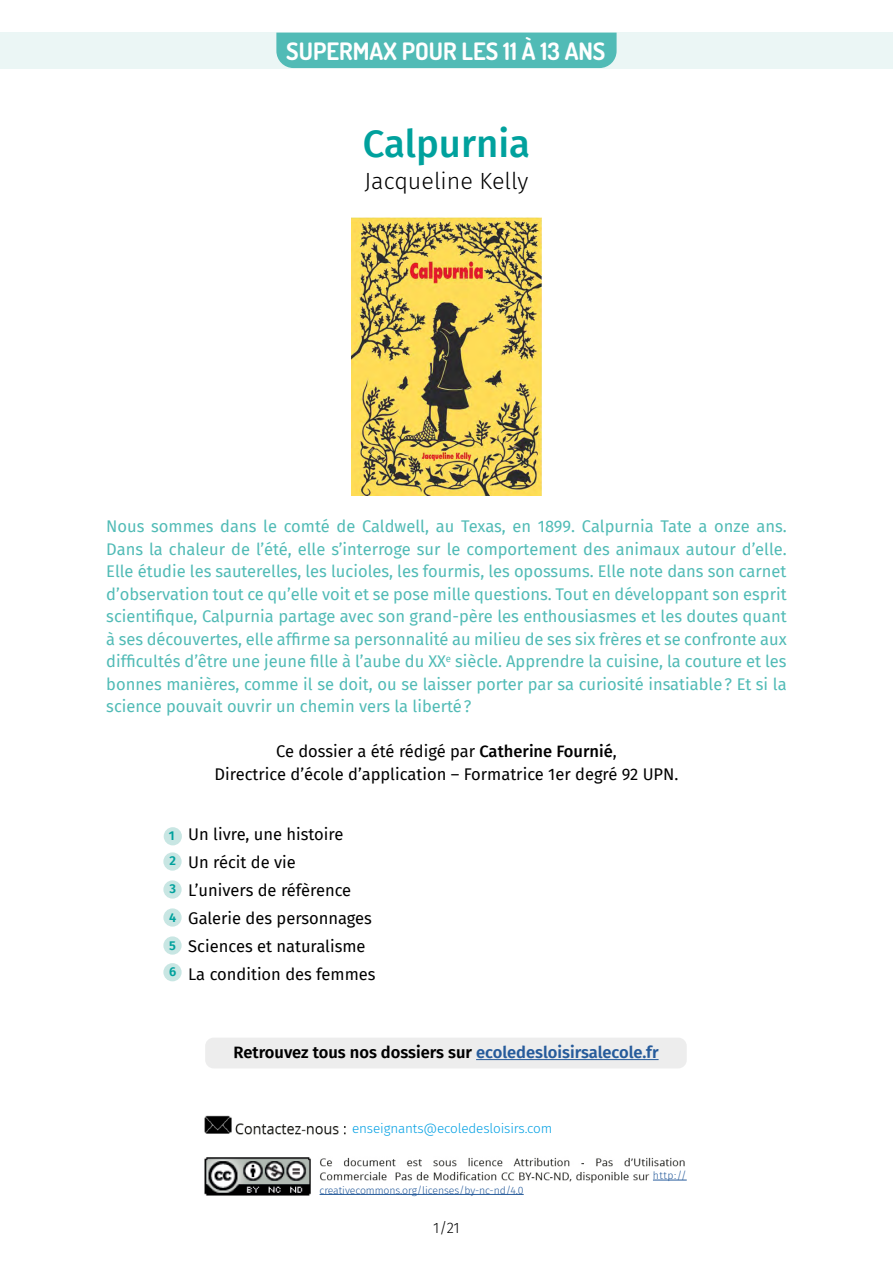
<style>
.page{position:relative;width:893px;height:1263px;background:#fff}
.page>*{position:absolute;margin:0;border:0;box-sizing:border-box;transform-origin:0 0}
.t1{font:500 38.4px "Fira Sans";color:#00a19d}
.t2{font:700 24px "Dosis";color:#fff}
.t3{font:300 23.4px "Fira Sans";color:#000}
.t4{font:16.5px/22.5px "Fira Sans";color:#51bbb6;text-align:justify}
.t5{font:16.5px/28px "Fira Sans";color:#000}
.t6{font:600 16.5px "Fira Sans";color:#000}
.t7{font:300 15px "Fira Sans";color:#000}
.t8{font:300 13.5px "Fira Sans";letter-spacing:-.01em;color:#009fe3}
.t9{font:600 12.9px/28px "Fira Sans";color:#00a19d}
.t10{font:300 10.5px "Fira Sans";letter-spacing:-.01em;color:#265b9b}
.s1{font-weight:500}
.s2{color:#265b9b}
</style>
<div class="page">
<div style="left:0;top:32px;width:893px;height:37px;background:#ebf6f5"></div>
<img style="left:204px;top:1115px;width:483px;height:81px">
<hr style="left:653px;top:1180px;width:34px;height:1px;background:#265b9b">
<hr style="left:320px;top:1194px;width:204px;height:1px;background:#265b9b">
<div style="left:276px;top:33px;width:341px;height:35px;background:#51bbb6"></div>
<div style="left:205px;top:1037px;width:482px;height:31px;background:#ededed;border-radius:9px"></div>
<hr style="left:476px;top:1059px;width:183px;height:1px;background:#265b9b">
<div style="left:164px;top:827px;width:18px;height:18px;background:#c8e6e3;border-radius:50%"></div>
<div style="left:163px;top:852px;width:19px;height:19px;background:#c8e6e3;border-radius:50%"></div>
<div style="left:163px;top:880px;width:19px;height:19px;background:#c8e6e3;border-radius:50%"></div>
<div style="left:163px;top:908px;width:19px;height:19px;background:#c8e6e3;border-radius:50%"></div>
<div style="left:163px;top:936px;width:19px;height:19px;background:#c8e6e3;border-radius:50%"></div>
<div style="left:163px;top:963px;width:19px;height:18px;background:#c8e6e3;border-radius:50%"></div>
<img style="left:352px;top:218px;width:189px;height:278px">
<h2 class="t2" style="left:286px;top:35px;width:321px">SUPERMAX POUR LES 11 À 13 ANS</h2>
<h1 class="t1" style="left:363px;top:112px;width:169px">Calpurnia</h1>
<h3 class="t3" style="left:364px;top:165px;width:165px">Jacqueline Kelly</h3>
<p class="t4" style="left:106px;top:515px;width:682px">Nous sommes dans le comté de Caldwell, au Texas, en 1899. Calpurnia Tate a onze ans.<br>Dans la chaleur de l’été, elle s’interroge sur le comportement des animaux autour d’elle.<br>Elle étudie les sauterelles, les lucioles, les fourmis, les opossums. Elle note dans son carnet d’observation tout ce qu’elle voit et se pose mille questions. Tout en développant son esprit scientifique, Calpurnia partage avec son grand-père les enthousiasmes et les doutes quant à ses découvertes, elle affirme sa personnalité au milieu de ses six frères et se confronte aux difficultés d’être une jeune fille à l’aube du XX<sup>e</sup> siècle. Apprendre la cuisine, la couture et les bonnes manières, comme il se doit, ou se laisser porter par sa curiosité insatiable? Et si la science pouvait ouvrir un chemin vers la liberté?</p>
<p class="t5" style="left:215px;top:740px;width:465px;line-height:22.5px;text-align:center">Ce dossier a été rédigé par <span class="s1">Catherine Fournié</span>,<br>Directrice d’école d’application – Formatrice 1er degré 92 UPN.</p>
<p class="t9" style="left:169px;top:822px;width:8px;line-height:25.2px">1<br>2</p>
<p class="t9" style="left:169px;top:874px;width:9px;text-align:justify">3<br>4<br>5</p>
<p class="t9" style="left:169px;top:957px;width:9px">6</p>
<p class="t5" style="left:188px;top:819px;width:189px">Un livre, une histoire<br>Un récit de vie<br>L’univers de réfèrence<br>Galerie des personnages<br>Sciences et naturalisme<br>La condition des femmes</p>
<p class="t6" style="left:234px;top:1039px;width:426px">Retrouvez tous nos dossiers sur <span class="s2">ecoledesloisirsalecole.fr</span></p>
<p class="t8" style="left:352px;top:1119px;width:202px">enseignants@ecoledesloisirs.com</p>
<p class="t10" style="left:320px;top:1182px;width:206px">creativecommons.org/licenses/by-nc-nd/4.0</p>
<p class="t7" style="left:433px;top:1217px;width:28px">1/21</p>
<p class="t10" style="left:653px;top:1168px;width:35px">http://</p>
</div>
